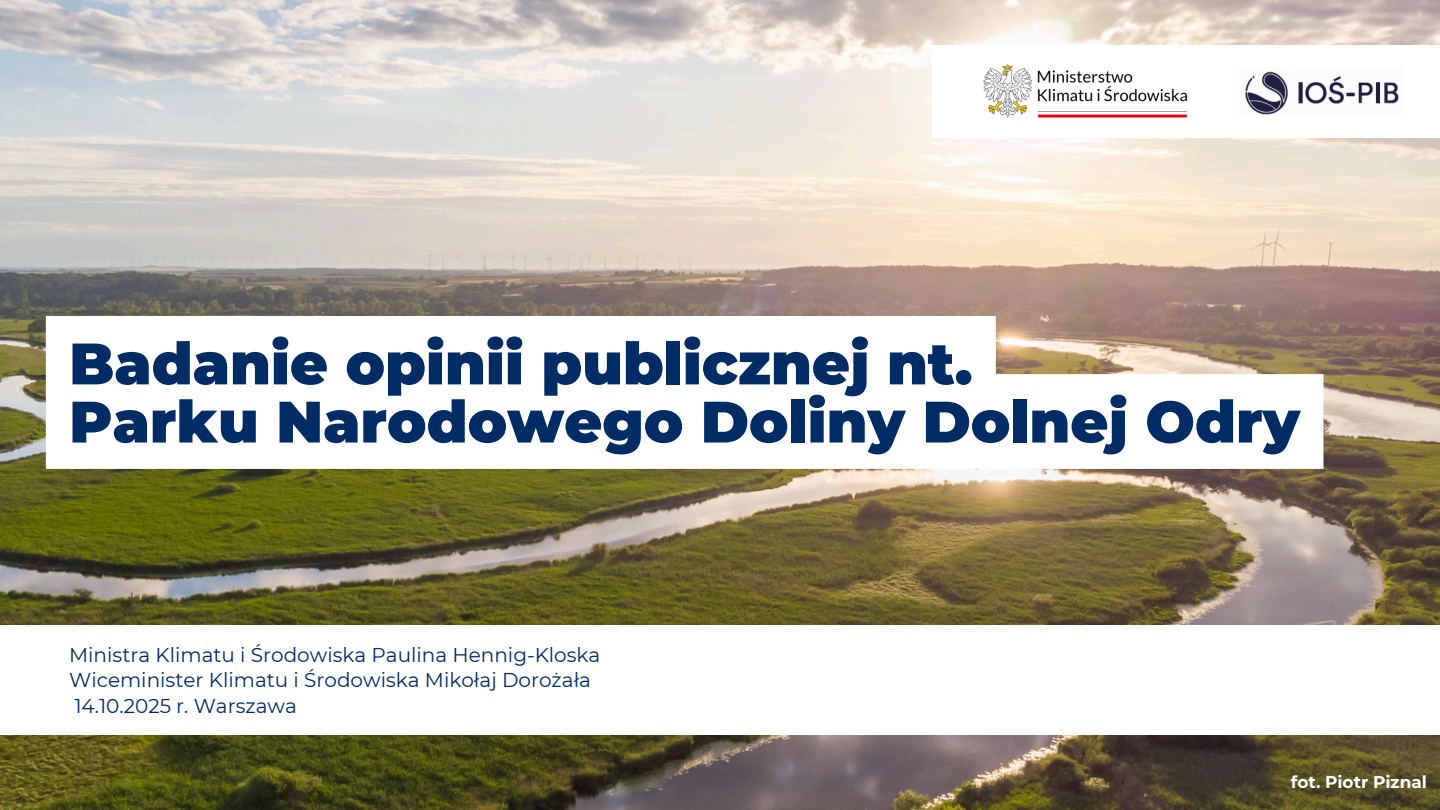
<style>
.page{position:relative;width:1440px;height:810px;background:#fff}
.page>*{position:absolute;margin:0;border:0;box-sizing:border-box;transform-origin:0 0}
.t1{font:900 58.3px/58.1px "Montserrat";color:#002c66}
.t2{font:20px/25.5px "Montserrat";color:#002c66}
.t3{font:700 17px "Montserrat";color:#fff}
</style>
<div class="page">
<img style="left:0;top:0;width:1440px;height:810px">
<div style="left:0;top:625px;width:1440px;height:109px;background:#fff"></div>
<div style="left:932px;top:45px;width:508px;height:93px;background:#fff"></div>
<img style="left:983px;top:64px;width:205px;height:54px">
<img style="left:1245px;top:71px;width:154px;height:44px">
<svg style="left:46px;top:316px;width:1277px;height:153px"></svg>
<h1 class="t1" style="left:69px;top:334px;width:1232px">Badanie opinii publicznej nt.<br>Parku Narodowego Doliny Dolnej Odry</h1>
<h1 class="t2" style="left:69px;top:642px;width:533px">Ministra Klimatu i Środowiska Paulina Hennig-Kloska<br>Wiceminister Klimatu i Środowiska Mikołaj Dorożała<br>14.10.2025 r. Warszawa</h1>
<p class="t3" style="left:1291px;top:772px;width:138px">fot. Piotr Piznal</p>
</div>
